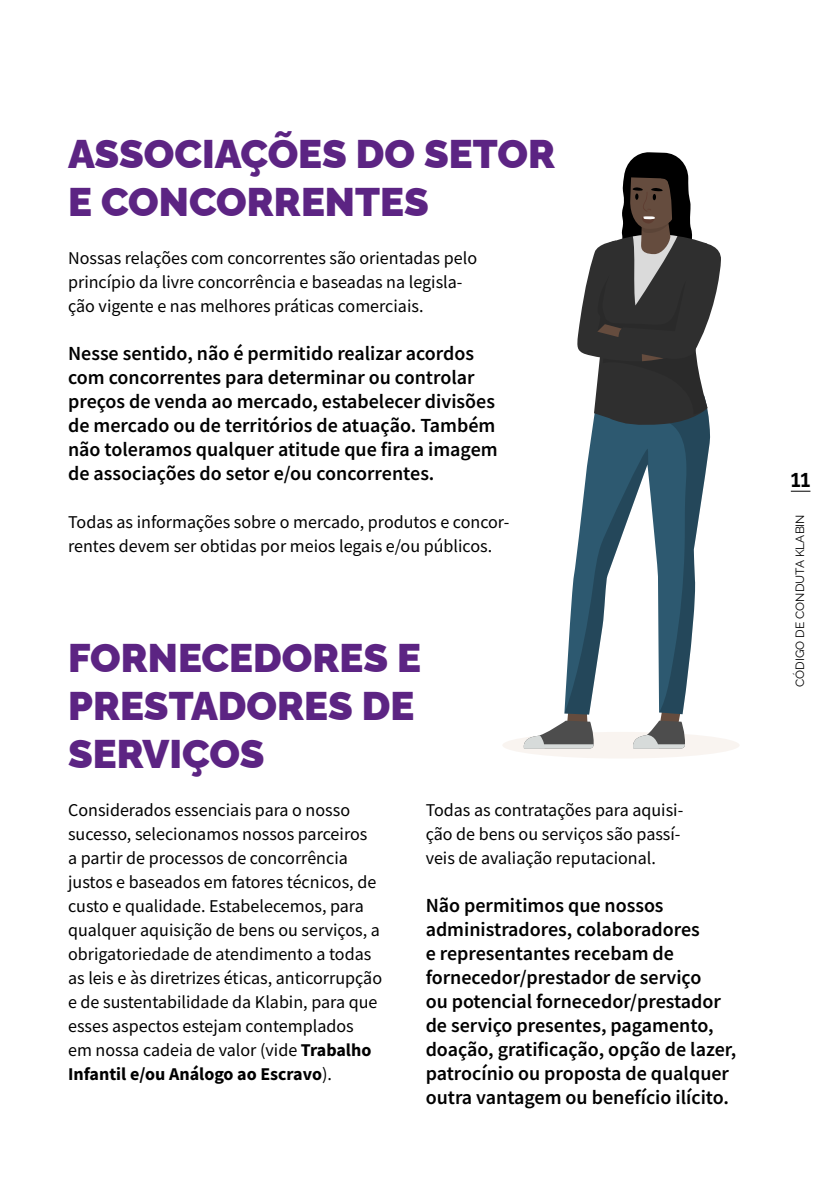
<style>
.page{position:relative;width:840px;height:1191px;background:#fff}
.page>*{position:absolute;margin:0;border:0;box-sizing:border-box;transform-origin:0 0}
.t1{font:900 40px/48px "Raleway";color:#5c2483}
.t2{font:600 20px/24px "Source Sans Pro";color:#000}
.t3{font:700 20px "Raleway";color:#000}
.t4{font:18px/24px "Source Sans Pro";color:#000}
.t5{font:12px "Raleway";color:#000}
.s1{font-weight:700}
</style>
<div class="page">
<div style="left:502px;top:732px;width:237px;height:26px;background:#f9f4f0;border-radius:50%"></div>
<svg style="left:520px;top:152px;width:201px;height:596px"></svg>
<svg style="left:790px;top:491px;width:20px;height:1px"></svg>
<h1 class="t1" style="left:68px;top:125px;width:488px">ASSOCIAÇÕES DO SETOR<br>E CONCORRENTES</h1>
<p class="t4" style="left:68px;top:246px;width:410px">Nossas relações com concorrentes são orientadas pelo princípio da livre concorrência e baseadas na legisla&shy;ção vigente e nas melhores práticas comerciais.</p>
<p class="t2" style="left:68px;top:341px;width:431px">Nesse sentido, não é permitido realizar acordos com concorrentes para determinar ou controlar preços de venda ao mercado, estabelecer divisões de mercado ou de territórios de atuação. Também não toleramos qualquer atitude que fira a imagem de associações do setor e/ou concorrentes.</p>
<p class="t4" style="left:68px;top:510px;width:442px">Todas as informações sobre o mercado, produtos e concor&shy;rentes devem ser obtidas por meios legais e/ou públicos.</p>
<h1 class="t1" style="left:68px;top:629px;width:354px">FORNECEDORES E<br>PRESTADORES DE<br>SERVIÇOS</h1>
<p class="t4" style="left:68px;top:798px;width:315px">Considerados essenciais para o nosso sucesso, selecionamos nossos parceiros<br>a partir de processos de concorrência justos e baseados em fatores técnicos, de custo e qualidade. Estabelecemos, para qualquer aquisição de bens ou serviços, a obrigatoriedade de atendimento a todas as leis e às diretrizes éticas, anticorrupção e de sustentabilidade da Klabin, para que esses aspectos estejam contemplados<br>em nossa cadeia de valor (vide <span class="s1">Trabalho Infantil e/ou Análogo ao Escravo</span>).</p>
<p class="t4" style="left:425px;top:798px;width:259px">Todas as contratações para aquisi&shy;ção de bens ou serviços são passí&shy;veis de avaliação reputacional.</p>
<p class="t2" style="left:425px;top:893px;width:312px">Não permitimos que nossos administradores, colaboradores<br>e representantes recebam de fornecedor/prestador de serviço<br>ou potencial fornecedor/prestador de serviço presentes, pagamento, doação, gratificação, opção de lazer, patrocínio ou proposta de qualquer outra vantagem ou benefício ilícito.</p>
<p class="t3" style="left:790px;top:464px;width:21px">11</p>
<p class="t5" style="left:789px;top:687px;width:174px;rotate:-90deg">CÓDIGO DE CONDUTA KLABIN</p>
</div>
